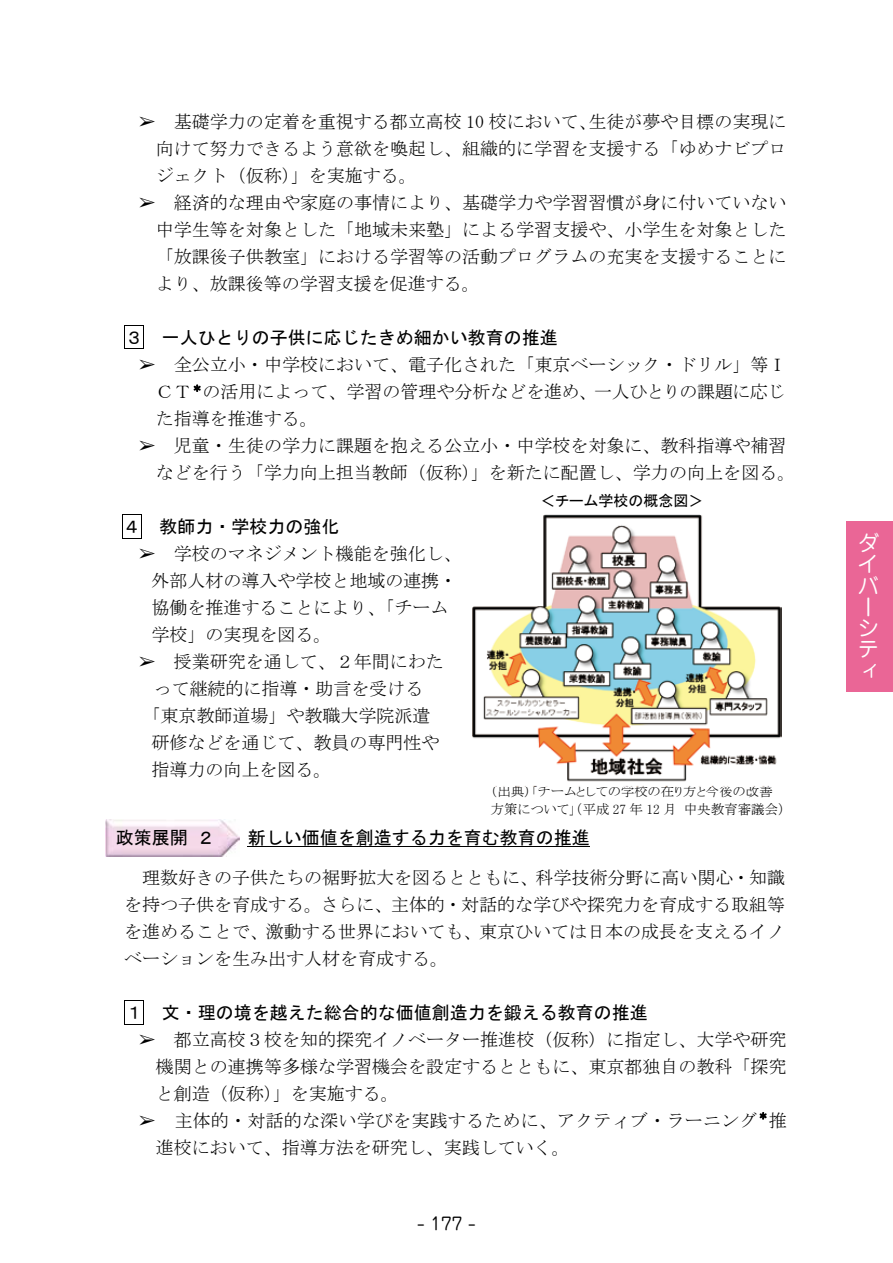
<style>
.page{position:relative;width:893px;height:1263px;background:#fff}
.page>*{position:absolute;margin:0;border:0;box-sizing:border-box;transform-origin:0 0}
.t1{font:21.3px/21.3px "Jun 201 Pro";color:#fff}
.t2{font:18px/27px "MS Mincho";color:#000;text-align:justify}
.t3{font:18px "MS Gothic";color:#000}
.t4{font:16.95px "Jun 201 Pro";color:#000}
.t5{font:15px "MS P Gothic";color:#000}
.t6{font:13.5px/18px "MS P Mincho";color:#000}
</style>
<div class="page">
<div style="left:846px;top:522px;width:47px;height:170px;background:#ea6696"></div>
<svg style="left:124px;top:325px;width:20px;height:24px"></svg>
<svg style="left:194px;top:385px;width:6px;height:7px"></svg>
<svg style="left:122px;top:514px;width:20px;height:25px"></svg>
<svg style="left:124px;top:1000px;width:20px;height:25px"></svg>
<svg style="left:760px;top:1112px;width:6px;height:7px"></svg>
<hr style="left:248px;top:846px;width:342px;height:1px;background:#000">
<img style="left:106px;top:819px;width:133px;height:37px">
<img style="left:472px;top:514px;width:310px;height:272px">
<p class="t2" style="left:156px;top:108px;width:632px;text-indent:-18px">➢ 基礎学力の定着を重視する都立高校 10 校において、生徒が夢や目標の実現に向けて努力できるよう意欲を喚起し、組織的に学習を支援する「ゆめナビプロジェクト（仮称）」を実施する。</p>
<p class="t2" style="left:156px;top:189px;width:632px;text-indent:-18px">➢ 経済的な理由や家庭の事情により、基礎学力や学習習慣が身に付いていない中学生等を対象とした「地域未来塾」による学習支援や、小学生を対象とした「放課後子供教室」における学習等の活動プログラムの充実を支援することにより、放課後等の学習支援を促進する。</p>
<p class="t3" style="left:125px;top:328px;width:434px">３ 一人ひとりの子供に応じたきめ細かい教育の推進</p>
<p class="t2" style="left:156px;top:351px;width:632px;text-indent:-18px">➢ 全公立小・中学校において、電子化された「東京ベーシック・ドリル」等ＩＣＴ<sup>＊</sup>の活用によって、学習の管理や分析などを進め、一人ひとりの課題に応じた指導を推進する。</p>
<p class="t2" style="left:156px;top:432px;width:641px;text-indent:-18px">➢ 児童・生徒の学力に課題を抱える公立小・中学校を対象に、教科指導や補習などを行う「学力向上担当教師（仮称）」を新たに配置し、学力の向上を図る。</p>
<p class="t3" style="left:123px;top:517px;width:218px">４ 教師力・学校力の強化</p>
<p class="t2" style="left:151px;top:540px;width:312px;text-align:left;text-indent:-13px">➢ 学校のマネジメント機能を強化し、外部人材の導入や学校と地域の連携・協働を推進することにより、「チーム学校」の実現を図る。</p>
<p class="t2" style="left:138px;top:648px;width:307px">➢ 授業研究を通して、２年間にわた</p>
<p class="t2" style="left:154px;top:675px;width:271px">って継続的に指導・助言を受ける</p>
<p class="t2" style="left:142px;top:702px;width:289px">「東京教師道場」や教職大学院派遣</p>
<p class="t2" style="left:151px;top:729px;width:289px">研修などを通じて、教員の専門性や</p>
<p class="t2" style="left:151px;top:756px;width:181px">指導力の向上を図る。</p>
<p class="t5" style="left:541px;top:493px;width:164px">＜チーム学校の概念図＞</p>
<p class="t6" style="left:491px;top:782px;width:296px">（出典）「チームとしての学校の在り方と今後の改善方策について」（平成 27 年 12 月中央教育審議会）</p>
<p class="t3" style="left:116px;top:828px;width:100px">政策展開 ２</p>
<p class="t3" style="left:248px;top:828px;width:343px">新しい価値を創造する力を育む教育の推進</p>
<p class="t2" style="left:124px;top:864px;width:662px;text-indent:18px">理数好きの子供たちの裾野拡大を図るとともに、科学技術分野に高い関心・知識を持つ子供を育成する。さらに、主体的・対話的な学びや探究力を育成する取組等を進めることで、激動する世界においても、東京ひいては日本の成長を支えるイノベーションを生み出す人材を育成する。</p>
<p class="t3" style="left:125px;top:1003px;width:524px">１ 文・理の境を越えた総合的な価値創造力を鍛える教育の推進</p>
<p class="t2" style="left:156px;top:1026px;width:632px;text-indent:-18px">➢ 都立高校３校を知的探究イノベーター推進校（仮称）に指定し、大学や研究機関との連携等多様な学習機会を設定するとともに、東京都独自の教科「探究と創造（仮称）」を実施する。</p>
<p class="t2" style="left:156px;top:1107px;width:632px;text-indent:-18px">➢ 主体的・対話的な深い学びを実践するために、アクティブ・ラーニング<sup>＊</sup>推進校において、指導方法を研究し、実践していく。</p>
<p class="t4" style="left:417px;top:1210px;width:60px">- 177 -</p>
<p class="t1" style="left:858px;top:530px;width:22px">ダイバーシティ</p>
</div>
